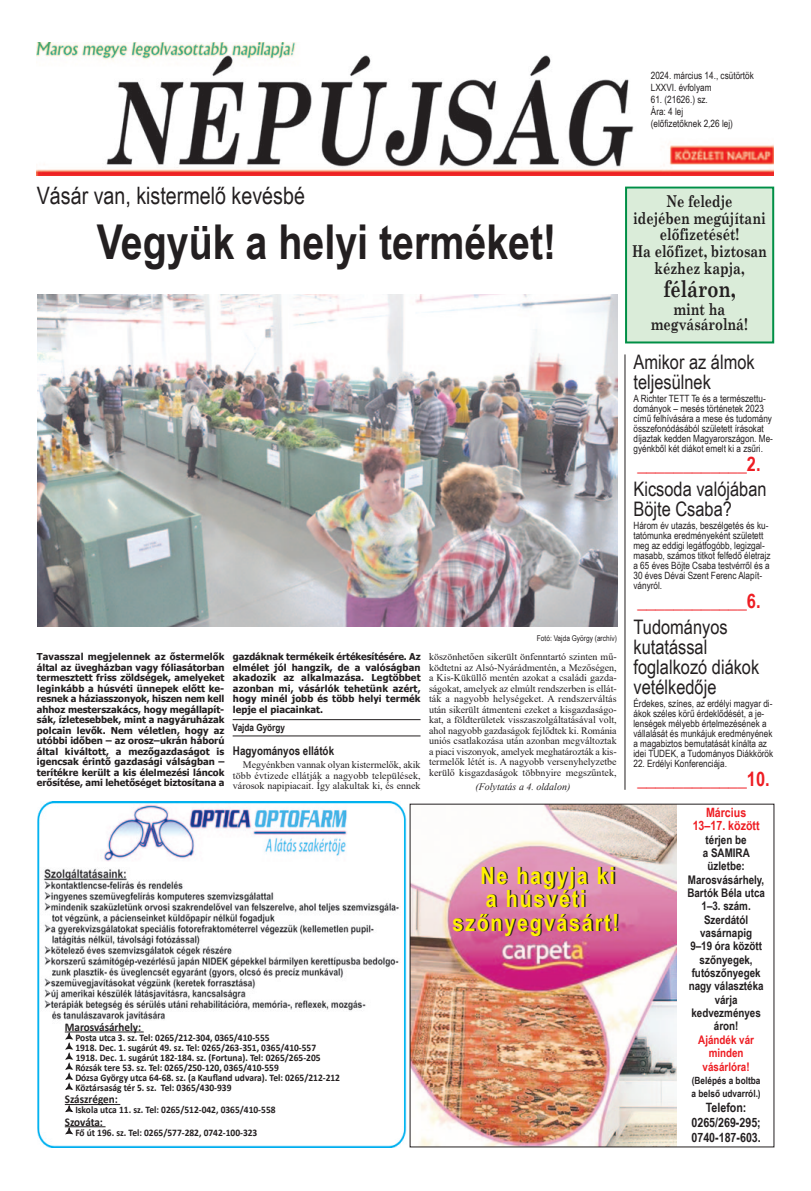
<style>
.page{position:relative;width:811px;height:1191px;background:#fff}
.page>*{position:absolute;margin:0;border:0;box-sizing:border-box;transform-origin:0 0}
.t1{font:700 48px "Arial Narrow";color:#231f20}
.t2{font:24px "Arial Narrow";color:#231f20}
.t3{font:700 23.7px "Arial Narrow";letter-spacing:.075em;color:#fff101}
.t4{font:700 23px "Century Schoolbook";color:#231f20;scale:.78 1}
.t5{font:20px/20px "Arial Narrow";color:#231f20}
.t6{font:700 20px "Arial Narrow";color:#ee1d23}
.t7{font:700 16.4px/15.2px "Century Schoolbook";color:#231f20;text-align:center;scale:.78 1}
.t8{font:700 12.9px/14.9px "Arial Narrow";color:#231f20;text-align:center}
.t9{font:700 12.9px/13.3px "Arial Narrow";color:#ee1d23;text-align:center}
.t10{font:700 12px "Arial Narrow";color:#231f20}
.t11{font:700 11.9px/13.3px "Arial Narrow";color:#231f20;text-align:center}
.t12{font:700 11.9px/13.3px "Arial Narrow";color:#ee1d23;text-align:center}
.t13{font:700 11.8px "Calibri";color:#231f20;scale:.94 1}
.t14{font:10px/10px "Arial Narrow";color:#231f20}
.t15{font:10px/10.5px "Times New Roman";letter-spacing:.005em;color:#231f20;text-align:justify}
.t16{font:700 10px "Calibri";color:#231f20;scale:.94 1}
.t17{font:700 10px/13.3px "Arial Narrow";color:#231f20}
.t18{font:italic 10px "Times New Roman";color:#231f20}
.t19{font:700 9.5px/10.5px "Tahoma";color:#231f20;text-align:justify}
.t20{font:8px "Arial Narrow";color:#231f20}
</style>
<div class="page">
<img style="left:38px;top:294px;width:579px;height:333px">
<img style="left:36px;top:43px;width:737px;height:133px">
<hr style="left:625px;top:354px;width:1px;height:435px;background:#231f20">
<hr style="left:233px;top:735px;width:187px;height:1px;background:#231f20">
<hr style="left:233px;top:719px;width:187px;height:1px;background:#231f20">
<div style="left:627px;top:189px;width:145px;height:152px;background:#daecd9"></div>
<div style="left:625px;top:187px;width:149px;height:156px;border:2px solid #008f46"></div>
<img style="left:38px;top:801px;width:368px;height:346px">
<div style="left:65px;top:1022px;width:332px;height:117px;background:#fff"></div>
<hr style="left:65px;top:1031px;width:79px;height:1px;background:#231f20">
<hr style="left:65px;top:1104px;width:55px;height:1px;background:#231f20">
<hr style="left:65px;top:1126px;width:41px;height:1px;background:#231f20">
<img style="left:412px;top:806px;width:265px;height:339px">
<p class="t14" style="left:651px;top:70px;width:105px">2024. március 14., csütörtök</p>
<p class="t14" style="left:651px;top:82px;width:62px">LXXVI. évfolyam</p>
<p class="t14" style="left:651px;top:94px;width:58px">61. (21626.) sz.</p>
<p class="t14" style="left:651px;top:106px;width:34px">Ára: 4 lej</p>
<p class="t14" style="left:651px;top:118px;width:84px">(előfizetőknek 2,26 lej)</p>
<p class="t2" style="left:37px;top:182px;width:270px">Vásár van, kistermelő kevésbé</p>
<p class="t1" style="left:97px;top:214px;width:461px">Vegyük a helyi terméket!</p>
<p class="t19" style="left:37px;top:651px;width:189px">Tavasszal megjelennek az őstermelők által az üvegházban vagy fóliasátorban termesztett friss zöldségek, amelyeket leginkább a húsvéti ünnepek előtt ke&shy;resnek a háziasszonyok, hiszen nem kell ahhoz mesterszakács, hogy megállapít&shy;sák, ízletesebbek, mint a nagyáruházak polcain levők. Nem véletlen, hogy az utóbbi időben – az orosz–ukrán háború által kiváltott, a mezőgazdaságot is igencsak érintő gazdasági válságban – terítékre került a kis élelmezési láncok erősítése, ami lehetőséget biztosítana a</p>
<p class="t19" style="left:233px;top:651px;width:189px">gazdáknak termékeik értékesítésére. Az elmélet jól hangzik, de a valóságban akadozik az alkalmazása. Legtöbbet azonban mi, vásárlók tehetünk azért, hogy minél jobb és több helyi termék lepje el piacainkat.</p>
<p class="t17" style="left:233px;top:721px;width:54px">Vajda György</p>
<p class="t10" style="left:233px;top:743px;width:103px">Hagyományos ellátók</p>
<p class="t15" style="left:233px;top:759px;width:189px;text-indent:10px">Megyénkben vannak olyan kistermelők, akik több évtizede ellátják a nagyobb települések, városok napipiacait. Így alakultak ki, és ennek</p>
<p class="t20" style="left:537px;top:633px;width:82px">Fotó: Vajda György (archív)</p>
<p class="t15" style="left:429px;top:651px;width:189px">köszönhetően sikerült önfenntartó szinten mű&shy;ködtetni az Alsó-Nyárádmentén, a Mezőségen, a Kis-Küküllő mentén azokat a családi gazda&shy;ságokat, amelyek az elmúlt rendszerben is ellát&shy;ták a nagyobb helységeket. A rendszerváltás után sikerült átmenteni ezeket a kisgazdaságo&shy;kat, a földterületek visszaszolgáltatásával volt, ahol nagyobb gazdaságok fejlődtek ki. Románia uniós csatlakozása után azonban megváltoztak a piaci viszonyok, amelyek meghatározták a kis&shy;termelők létét is. A nagyobb versenyhelyzetbe kerülő kisgazdaságok többnyire megszűntek,</p>
<p class="t18" style="left:475px;top:781px;width:97px">(Folytatás a 4. oldalon)</p>
<p class="t3" style="left:480px;top:861px;width:136px">Ne hagyja ki</p>
<p class="t3" style="left:486px;top:885px;width:101px">a húsvéti</p>
<p class="t3" style="left:452px;top:909px;width:168px">szőnyegvásárt!</p>
<p class="t13" style="left:65px;top:1022px;width:83px">Marosvásárhely:</p>
<p class="t16" style="left:75px;top:1033px;width:208px">Posta utca 3. sz. Tel: 0265/212-304, 0365/410-555</p>
<p class="t16" style="left:75px;top:1043px;width:258px">1918. Dec. 1. sugárút 49. sz. Tel: 0265/263-351, 0365/410-557</p>
<p class="t16" style="left:76px;top:1053px;width:262px">1918. Dec. 1. sugárút 182-184. sz. (Fortuna). Tel: 0265/265-205</p>
<p class="t16" style="left:75px;top:1063px;width:218px">Rózsák tere 53. sz. Tel: 0265/250-120, 0365/410-559</p>
<p class="t16" style="left:75px;top:1073px;width:283px">Dózsa György utca 64-68. sz. (a Kaufland udvara). Tel: 0265/212-212</p>
<p class="t16" style="left:75px;top:1083px;width:168px">Köztársaság tér 5. sz. Tel: 0365/430-939</p>
<p class="t13" style="left:65px;top:1094px;width:58px">Szászrégen:</p>
<p class="t16" style="left:75px;top:1105px;width:214px">Iskola utca 11. sz. Tel: 0265/512-042, 0365/410-558</p>
<p class="t13" style="left:65px;top:1116px;width:42px">Szováta:</p>
<p class="t16" style="left:75px;top:1128px;width:195px">Fő út 196. sz. Tel: 0265/577-282, 0742-100-323</p>
<p class="t7" style="left:666px;top:193px;width:86px">Ne feledje</p>
<p class="t7" style="left:633px;top:210px;width:172px">idejében megújítani</p>
<p class="t7" style="left:660px;top:226px;width:103px">előfizetését!</p>
<p class="t7" style="left:632px;top:243px;width:174px">Ha előfizet, biztosan</p>
<p class="t7" style="left:654px;top:260px;width:117px">kézhez kapja,</p>
<p class="t4" style="left:663px;top:274px;width:94px">féláron,</p>
<p class="t7" style="left:651px;top:301px;width:125px">mint ha megvásárolná!</p>
<p class="t5" style="left:633px;top:352px;width:123px">Amikor az álmok teljesülnek</p>
<p class="t14" style="left:633px;top:393px;width:141px">A Richter TETT Te és a természettu&shy;dományok – mesés történetek 2023 című felhívására a mese és tudomány összefonódásából született írásokat díjaztak kedden Magyarországon. Me&shy;gyénkből két diákot emelt ki a zsűri.</p>
<p class="t6" style="left:637px;top:452px;width:125px">____________2.</p>
<p class="t5" style="left:633px;top:479px;width:135px">Kicsoda valójában<br>Böjte Csaba?</p>
<p class="t14" style="left:633px;top:520px;width:139px">Három év utazás, beszélgetés és ku&shy;tatómunka eredményeként született meg az eddigi legátfogóbb, legizgal&shy;masabb, számos titkot felfedő életrajz a 65 éves Böjte Csaba testvérről és a<br>30 éves Dévai Szent Ferenc Alapít&shy;ványról.</p>
<p class="t6" style="left:637px;top:589px;width:125px">____________6.</p>
<p class="t5" style="left:633px;top:616px;width:127px">Tudományos kutatással foglalkozó diákok vetélkedője</p>
<p class="t14" style="left:633px;top:698px;width:141px">Érdekes, színes, az erdélyi magyar di&shy;ákok széles körű érdeklődését, a je&shy;lenségek mélyebb értelmezésének a vállalását és munkájuk eredményének a magabiztos bemutatását kínálta az idei TUDEK, a Tudományos Diákkörök</p>
<p class="t14" style="left:633px;top:758px;width:95px">22. Erdélyi Konferenciája.</p>
<p class="t6" style="left:637px;top:767px;width:134px">____________10.</p>
<p class="t9" style="left:692px;top:805px;width:68px">Március<br>13–17. között</p>
<p class="t11" style="left:687px;top:832px;width:79px">térjen be<br>a SAMIRA üzletbe:<br>Marosvásárhely,<br>Bartók Béla utca<br>1–3. szám.</p>
<p class="t11" style="left:700px;top:912px;width:53px">Szerdától vasárnapig</p>
<p class="t11" style="left:690px;top:939px;width:73px">9–19 óra között szőnyegek,</p>
<p class="t11" style="left:688px;top:966px;width:76px">futószőnyegek nagy választéka várja kedvezményes áron!</p>
<p class="t12" style="left:698px;top:1032px;width:57px">Ajándék vár minden vásárlóra!</p>
<p class="t17" style="left:691px;top:1073px;width:71px">(Belépés a boltba a belső udvarról.)</p>
<p class="t8" style="left:691px;top:1100px;width:71px">Telefon:<br>0265/269-295;<br>0740-187-603.</p>
</div>
